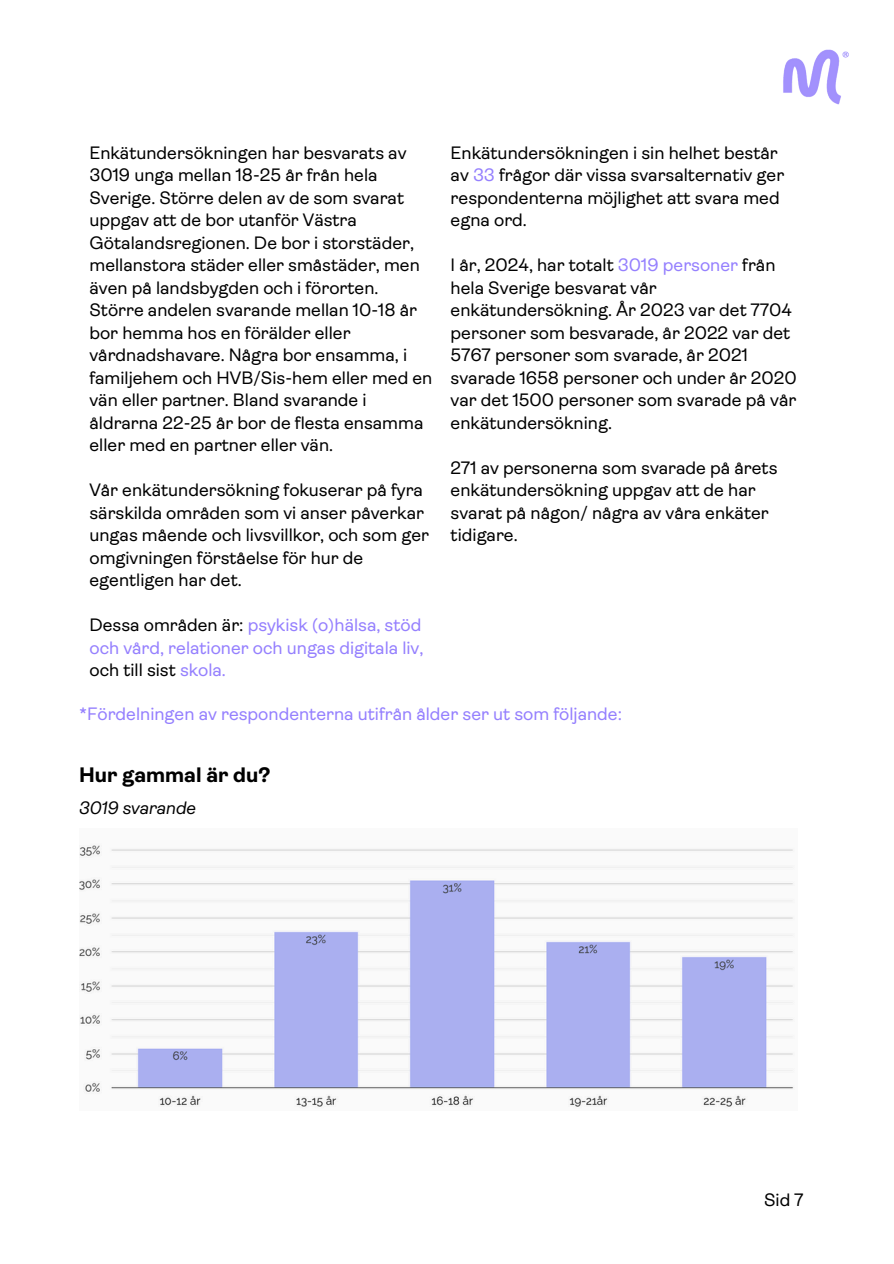
<style>
.page{position:relative;width:894px;height:1264px;background:#fff}
.page>*{position:absolute;margin:0;border:0;box-sizing:border-box;transform-origin:0 0}
.t1{font:700 21px "Ambit";color:#000}
.t2{font:18px/22.5px "Ambit";color:#000}
.t3{font:18px/22.5px "Ambit";color:#9580fe;text-align:justify}
.t4{font:italic 18px "Ambit";color:#000}
.t5{font:18px "Ambit";color:#000001}
.s1{color:#000}
.s2{color:#9580fe}
</style>
<div class="page">
<img style="left:783px;top:49px;width:66px;height:56px">
<img style="left:79px;top:845px;width:715px;height:262px">
<p class="t2" style="left:89px;top:143px;width:344px">Enkätundersökningen har besvarats av 3019 unga mellan 18-25 år från hela Sverige. Större delen av de som svarat uppgav att de bor utanför Västra Götalandsregionen. De bor i storstäder, mellanstora städer eller småstäder, men även på landsbygden och i förorten.<br>Större andelen svarande mellan 10-18 år bor hemma hos en förälder eller vårdnadshavare. Några bor ensamma, i familjehem och HVB/Sis-hem eller med en vän eller partner. Bland svarande i åldrarna 22-25 år bor de flesta ensamma eller med en partner eller vän.</p>
<p class="t2" style="left:89px;top:480px;width:341px">Vår enkätundersökning fokuserar på fyra särskilda områden som vi anser påverkar ungas mående och livsvillkor, och som ger omgivningen förståelse för hur de egentligen har det.</p>
<p class="t3" style="left:89px;top:615px;width:335px"><span class="s1">Dessa områden är:</span> psykisk (o)hälsa, stöd och vård, relationer och ungas digitala liv, <span class="s1">och till sist</span> skola.</p>
<p class="t2" style="left:450px;top:143px;width:335px">Enkätundersökningen i sin helhet består av <span class="s2">33</span> frågor där vissa svarsalternativ ger respondenterna möjlighet att svara med egna ord.</p>
<p class="t2" style="left:450px;top:255px;width:347px">I år, 2024, har totalt <span class="s2">3019 personer</span> från hela Sverige besvarat vår enkätundersökning. År 2023 var det 7704 personer som besvarade, år 2022 var det 5767 personer som svarade, år 2021 svarade 1658 personer och under år 2020 var det 1500 personer som svarade på vår enkätundersökning.</p>
<p class="t2" style="left:450px;top:458px;width:328px">271 av personerna som svarade på årets enkätundersökning uppgav att de har svarat på någon/ några av våra enkäter tidigare.</p>
<p class="t3" style="left:79px;top:704px;width:544px">*Fördelningen av respondenterna utifrån ålder ser ut som följande:</p>
<p class="t1" style="left:79px;top:766px;width:193px">Hur gammal är du?</p>
<p class="t4" style="left:79px;top:800px;width:119px">3019 svarande</p>
<h1 class="t5" style="left:763px;top:1192px;width:41px">Sid 7</h1>
</div>
